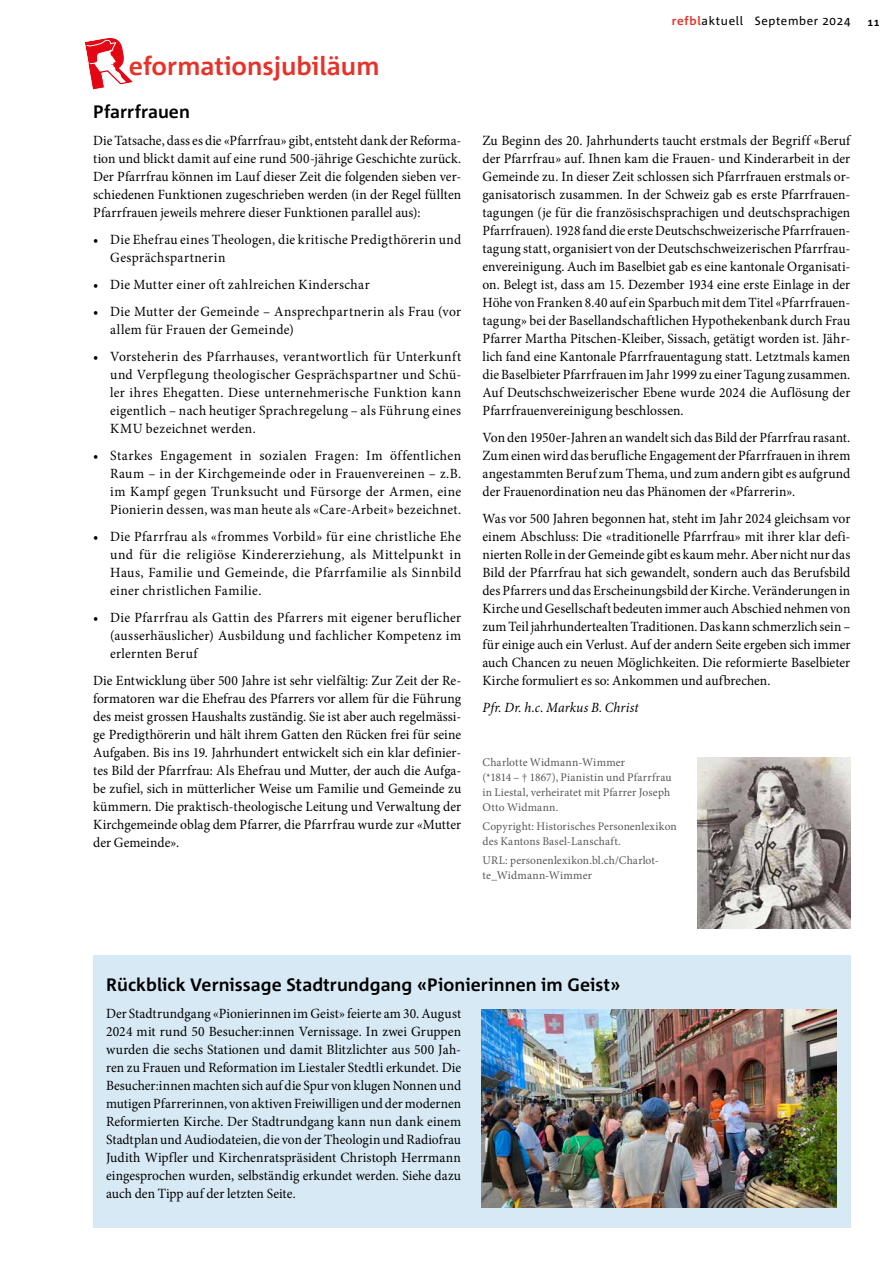
<style>
.page{position:relative;width:893px;height:1263px;background:#fff}
.page>*{position:absolute;margin:0;border:0;box-sizing:border-box;transform-origin:0 0}
.t1{font:700 25.5px "Corpid C1";color:#e63329}
.t2{font:700 18px "Corpid C1";color:#000}
.t3{font:14.1px/18px "Minion Pro";letter-spacing:.02em;color:#000;text-align:justify;scale:.96 1}
.t4{font:14.1px/18px "Minion Pro";letter-spacing:.02em;color:#000;text-align:justify;scale:.95 1}
.t5{font:italic 14.1px "Minion Pro";letter-spacing:.01em;color:#000;scale:.96 1}
.t6{font:12px "Corpid C1";letter-spacing:.05em;color:#000}
.t7{font:11.7px/15px "Minion Pro";letter-spacing:.015em;color:#575756}
.t8{font:700 10.5px "Corpid C1";color:#000}
.s1{font-weight:700;color:#e63329}
</style>
<div class="page">
<div style="left:93px;top:955px;width:757px;height:273px;background:#d7e9f4"></div>
<img style="left:697px;top:757px;width:153px;height:171px">
<svg style="left:85px;top:38px;width:48px;height:51px"></svg>
<img style="left:481px;top:1009px;width:355px;height:198px">
<h1 class="t1" style="left:129px;top:50px;width:252px">eformationsjubiläum</h1>
<p class="t2" style="left:93px;top:101px;width:98px">Pfarrfrauen</p>
<p class="t4" style="left:93px;top:132px;width:389px">Die Tatsache, dass es die «Pfarrfrau» gibt, entsteht dank der Reforma&shy;tion und blickt damit auf eine rund 500-jährige Geschichte zurück.<br>Der Pfarrfrau können im Lauf dieser Zeit die folgenden sieben ver&shy;schiedenen Funktionen zugeschrieben werden (in der Regel füllten Pfarrfrauen jeweils mehrere dieser Funktionen parallel aus):</p>
<p class="t3" style="left:110px;top:231px;width:367px;text-indent:-17px">• Die Ehefrau eines Theologen, die kritische Predigthörerin und<br>Gesprächspartnerin</p>
<p class="t3" style="left:93px;top:276px;width:290px">• Die Mutter einer oft zahlreichen Kinderschar</p>
<p class="t3" style="left:110px;top:303px;width:367px;text-indent:-17px">• Die Mutter der Gemeinde – Ansprechpartnerin als Frau (vor allem für Frauen der Gemeinde)</p>
<p class="t3" style="left:110px;top:348px;width:367px;text-indent:-17px">• Vorsteherin des Pfarrhauses, verantwortlich für Unterkunft und Verpflegung theologischer Gesprächspartner und Schü&shy;ler ihres Ehegatten. Diese unternehmerische Funktion kann eigentlich – nach heutiger Sprachregelung – als Führung eines KMU bezeichnet werden.</p>
<p class="t3" style="left:110px;top:447px;width:367px;text-indent:-17px">• Starkes Engagement in sozialen Fragen: Im öffentlichen Raum – in der Kirchgemeinde oder in Frauenvereinen – z.B. im Kampf gegen Trunksucht und Fürsorge der Armen, eine Pionierin dessen, was man heute als «Care-Arbeit» bezeichnet.</p>
<p class="t3" style="left:110px;top:528px;width:367px;text-indent:-17px">• Die Pfarrfrau als «frommes Vorbild» für eine christliche Ehe und für die religiöse Kindererziehung, als Mittelpunkt in Haus, Familie und Gemeinde, die Pfarrfamilie als Sinnbild einer christlichen Familie.</p>
<p class="t3" style="left:110px;top:609px;width:367px;text-indent:-17px">• Die Pfarrfrau als Gattin des Pfarrers mit eigener beruflicher (ausserhäuslicher) Ausbildung und fachlicher Kompetenz im erlernten Beruf</p>
<p class="t3" style="left:93px;top:672px;width:385px">Die Entwicklung über 500 Jahre ist sehr vielfältig: Zur Zeit der Re&shy;formatoren war die Ehefrau des Pfarrers vor allem für die Führung des meist grossen Haushalts zuständig. Sie ist aber auch regelmässi&shy;ge Predigthörerin und hält ihrem Gatten den Rücken frei für seine Aufgaben. Bis ins 19. Jahrhundert entwickelt sich ein klar definier&shy;tes Bild der Pfarrfrau: Als Ehefrau und Mutter, der auch die Aufga&shy;be zufiel, sich in mütterlicher Weise um Familie und Gemeinde zu kümmern. Die praktisch-theologische Leitung und Verwaltung der Kirchgemeinde oblag dem Pfarrer, die Pfarrfrau wurde zur «Mutter der Gemeinde».</p>
<p class="t6" style="left:672px;top:14px;width:180px"><span class="s1">refbl</span>aktuell September 2024</p>
<p class="t8" style="left:867px;top:15px;width:14px">11</p>
<p class="t3" style="left:482px;top:132px;width:385px">Zu Beginn des 20. Jahrhunderts taucht erstmals der Begriff «Beruf der Pfarrfrau» auf. Ihnen kam die Frauen- und Kinderarbeit in der Gemeinde zu. In dieser Zeit schlossen sich Pfarrfrauen erstmals or&shy;ganisatorisch zusammen. In der Schweiz gab es erste Pfarrfrauen&shy;tagungen (je für die französischsprachigen und deutschsprachigen Pfarrfrauen). 1928 fand die erste Deutschschweizerische Pfarrfrauen&shy;tagung statt, organisiert von der Deutschschweizerischen Pfarrfrau&shy;envereinigung. Auch im Baselbiet gab es eine kantonale Organisati&shy;on. Belegt ist, dass am 15. Dezember 1934 eine erste Einlage in der Höhe von Franken 8.40 auf ein Sparbuch mit dem Titel «Pfarrfrauen&shy;tagung» bei der Basellandschaftlichen Hypothekenbank durch Frau Pfarrer Martha Pitschen-Kleiber, Sissach, getätigt worden ist. Jähr&shy;lich fand eine Kantonale Pfarrfrauentagung statt. Letztmals kamen die Baselbieter Pfarrfrauen im Jahr 1999 zu einer Tagung zusammen.<br>Auf Deutschschweizerischer Ebene wurde 2024 die Auflösung der Pfarrfrauenvereinigung beschlossen.</p>
<p class="t3" style="left:482px;top:429px;width:385px">Von den 1950er-Jahren an wandelt sich das Bild der Pfarrfrau rasant.<br>Zum einen wird das berufliche Engagement der Pfarrfrauen in ihrem angestammten Beruf zum Thema, und zum andern gibt es aufgrund der Frauenordination neu das Phänomen der «Pfarrerin».</p>
<p class="t3" style="left:482px;top:510px;width:385px">Was vor 500 Jahren begonnen hat, steht im Jahr 2024 gleichsam vor einem Abschluss: Die «traditionelle Pfarrfrau» mit ihrer klar defi&shy;nierten Rolle in der Gemeinde gibt es kaum mehr. Aber nicht nur das Bild der Pfarrfrau hat sich gewandelt, sondern auch das Berufsbild des Pfarrers und das Erscheinungsbild der Kirche. Veränderungen in Kirche und Gesellschaft bedeuten immer auch Abschied nehmen von zum Teil jahrhundertealten Traditionen. Das kann schmerzlich sein – für einige auch ein Verlust. Auf der andern Seite ergeben sich immer auch Chancen zu neuen Möglichkeiten. Die reformierte Baselbieter Kirche formuliert es so: Ankommen und aufbrechen.</p>
<p class="t5" style="left:482px;top:698px;width:164px">Pfr. Dr. h.c. Markus B. Christ</p>
<p class="t7" style="left:482px;top:755px;width:190px">Charlotte Widmann-Wimmer<br>(*1814 – † 1867), Pianistin und Pfarrfrau in Liestal, verheiratet mit Pfarrer Joseph<br>Otto Widmann.</p>
<p class="t7" style="left:482px;top:819px;width:196px">Copyright: Historisches Personenlexikon des Kantons Basel-Lanschaft.</p>
<p class="t7" style="left:482px;top:853px;width:178px">URL: personenlexikon.bl.ch/Charlot&shy;te_Widmann-Wimmer</p>
<p class="t2" style="left:106px;top:974px;width:516px">Rückblick Vernissage Stadtrundgang «Pionierinnen im Geist»</p>
<p class="t3" style="left:106px;top:1005px;width:371px">Der Stadtrundgang «Pionierinnen im Geist» feierte am 30. August 2024 mit rund 50 Besucher:innen Vernissage. In zwei Gruppen wurden die sechs Stationen und damit Blitzlichter aus 500 Jah&shy;ren zu Frauen und Reformation im Liestaler Stedtli erkundet. Die Besucher:innen machten sich auf die Spur von klugen Nonnen und mutigen Pfarrerinnen, von aktiven Freiwilligen und der modernen Reformierten Kirche. Der Stadtrundgang kann nun dank einem Stadtplan und Audiodateien, die von der Theologin und Radiofrau Judith Wipfler und Kirchenratspräsident Christoph Herrmann eingesprochen wurden, selbständig erkundet werden. Siehe dazu auch den Tipp auf der letzten Seite.</p>
</div>
